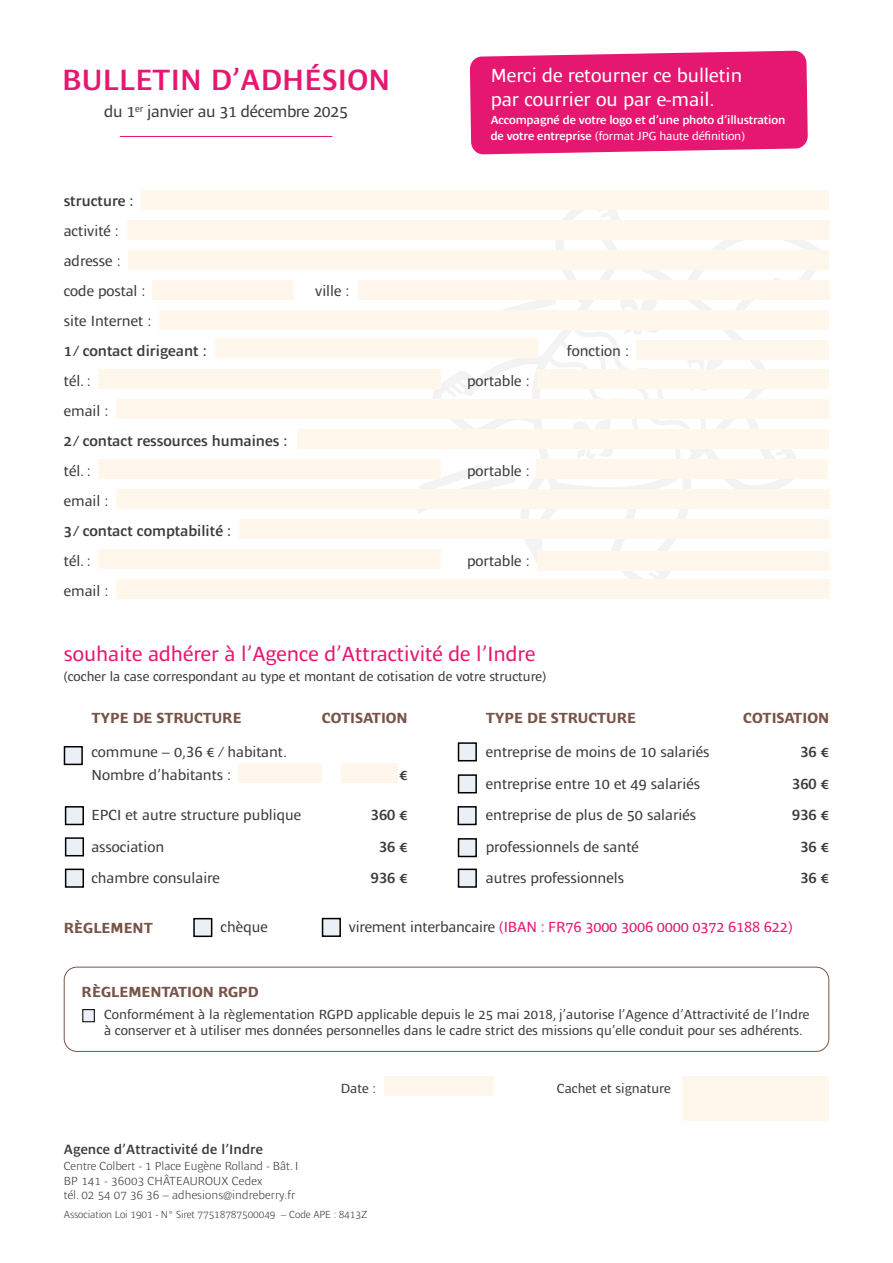
<style>
.page{position:relative;width:893px;height:1263px;background:#fff}
.page>*{position:absolute;margin:0;border:0;box-sizing:border-box;transform-origin:0 0}
.t1{font:600 30px "Ardoise Std";letter-spacing:.01em;color:#e61770}
.t2{font:21px "Ardoise Std";color:#e61770}
.t3{font:19.5px/23.4px "Ardoise Std";color:#fff}
.t4{font:16.5px "Ardoise Std";letter-spacing:-.02em;color:#3c3c3b}
.t5{font:15px/31.5px "Ardoise Std";color:#3c3c3b}
.t6{font:600 15px/31.5px "Ardoise Std";color:#3c3c3b;text-align:center}
.t7{font:700 15px "Ardoise Std";color:#785448}
.t8{font:15px "Ardoise Std";letter-spacing:-.01em;color:#e61770}
.t9{font:600 13.8px "Ardoise Std";letter-spacing:.01em;color:#3c3c3b}
.t10{font:13.5px/16.2px "Ardoise Std";color:#3c3c3b}
.t11{font:300 12px/14.4px "Ardoise Std";color:#3c3c3b}
.t12{font:600 12px/16.2px "Ardoise Std";letter-spacing:-.01em;color:#fff}
.t13{font:300 10.5px "Ardoise Std";letter-spacing:-.01em;color:#3c3c3b}
.s1{font-weight:400}
.s2{color:#3c3c3b}
</style>
<div class="page">
<svg style="left:431px;top:210px;width:391px;height:369px"></svg>
<svg style="left:415px;top:300px;width:315px;height:214px"></svg>
<svg style="left:773px;top:278px;width:16px;height:2px"></svg>
<div style="left:64px;top:967px;width:765px;height:85px;border:1px solid #785448;border-radius:13px"></div>
<div style="left:470px;top:51px;width:338px;height:103px;background:#e61770"></div>
<hr style="left:120px;top:136px;width:212px;height:1px;background:#e61770">
<div style="left:142px;top:191px;width:687px;height:19px;background:#fff7ec"></div>
<div style="left:127px;top:220px;width:702px;height:20px;background:#fff7ec"></div>
<div style="left:128px;top:250px;width:701px;height:20px;background:#fff7ec"></div>
<div style="left:358px;top:280px;width:471px;height:20px;background:#fff7ec"></div>
<div style="left:152px;top:280px;width:142px;height:20px;background:#fff7ec"></div>
<div style="left:159px;top:310px;width:670px;height:19px;background:#fff7ec"></div>
<div style="left:636px;top:340px;width:192px;height:19px;background:#fff7ec"></div>
<div style="left:215px;top:338px;width:322px;height:19px;background:#fff7ec"></div>
<div style="left:99px;top:369px;width:342px;height:19px;background:#fff7ec"></div>
<div style="left:537px;top:369px;width:292px;height:19px;background:#fff7ec"></div>
<div style="left:116px;top:399px;width:713px;height:19px;background:#fff7ec"></div>
<div style="left:297px;top:429px;width:532px;height:19px;background:#fff7ec"></div>
<div style="left:536px;top:459px;width:292px;height:20px;background:#fff7ec"></div>
<div style="left:99px;top:459px;width:342px;height:20px;background:#fff7ec"></div>
<div style="left:116px;top:489px;width:713px;height:19px;background:#fff7ec"></div>
<div style="left:239px;top:519px;width:590px;height:20px;background:#fff7ec"></div>
<div style="left:99px;top:550px;width:342px;height:19px;background:#fff7ec"></div>
<div style="left:537px;top:551px;width:292px;height:19px;background:#fff7ec"></div>
<div style="left:116px;top:579px;width:713px;height:20px;background:#fff7ec"></div>
<div style="left:64px;top:747px;width:18px;height:17px;background:#ebeff7"></div>
<div style="left:64px;top:746px;width:19px;height:19px;border:1px solid #000"></div>
<div style="left:66px;top:807px;width:17px;height:17px;background:#ebeff7"></div>
<div style="left:65px;top:806px;width:19px;height:19px;border:2px solid #000"></div>
<div style="left:66px;top:838px;width:17px;height:18px;background:#ebeff7"></div>
<div style="left:65px;top:837px;width:19px;height:19px;border:1px solid #000"></div>
<div style="left:66px;top:869px;width:17px;height:18px;background:#ebeff7"></div>
<div style="left:65px;top:868px;width:19px;height:20px;border:1px solid #000"></div>
<div style="left:458px;top:743px;width:18px;height:18px;background:#ebeff7"></div>
<div style="left:458px;top:742px;width:19px;height:19px;border:2px solid #000"></div>
<div style="left:458px;top:775px;width:18px;height:18px;background:#ebeff7"></div>
<div style="left:458px;top:774px;width:19px;height:19px;border:2px solid #000"></div>
<div style="left:458px;top:807px;width:18px;height:17px;background:#ebeff7"></div>
<div style="left:458px;top:806px;width:19px;height:19px;border:2px solid #000"></div>
<div style="left:458px;top:839px;width:18px;height:17px;background:#ebeff7"></div>
<div style="left:458px;top:838px;width:19px;height:19px;border:2px solid #000"></div>
<div style="left:194px;top:919px;width:18px;height:17px;background:#ebeff7"></div>
<div style="left:193px;top:918px;width:19px;height:19px;border:2px solid #000"></div>
<div style="left:323px;top:918px;width:17px;height:18px;background:#ebeff7"></div>
<div style="left:322px;top:918px;width:19px;height:19px;border:2px solid #000"></div>
<div style="left:83px;top:1009px;width:11px;height:13px;background:#ebeff7"></div>
<div style="left:82px;top:1009px;width:13px;height:13px;border:1px solid #000"></div>
<div style="left:384px;top:1076px;width:110px;height:20px;background:#fff7ec"></div>
<div style="left:341px;top:763px;width:57px;height:19px;background:#fff7ec"></div>
<div style="left:239px;top:763px;width:83px;height:20px;background:#fff7ec"></div>
<div style="left:458px;top:869px;width:18px;height:18px;background:#ebeff7"></div>
<div style="left:458px;top:868px;width:19px;height:20px;border:2px solid #000"></div>
<div style="left:682px;top:1076px;width:147px;height:44px;background:#fff7ec"></div>
<h1 class="t1" style="left:62px;top:64px;width:330px">BULLETIN D’ADHÉSION</h1>
<p class="t4" style="left:104px;top:105px;width:245px">du 1<sup>er</sup> janvier au 31 décembre 2025</p>
<p class="t6" style="left:64px;top:185px;width:71px">structure :</p>
<p class="t5" style="left:64px;top:217px;width:83px;line-height:30px">activité : adresse : code postal :</p>
<p class="t5" style="left:315px;top:276px;width:36px">ville :</p>
<h3 class="t3" style="left:491px;top:66px;width:253px">Merci de retourner ce bulletin par courrier ou par e-mail.</h3>
<p class="t12" style="left:491px;top:112px;width:296px">Accompagné de votre logo et d’une photo d’illustration de votre entreprise <span class="s1">(format JPG haute définition)</span></p>
<p class="t5" style="left:64px;top:306px;width:89px">site Internet :</p>
<p class="t6" style="left:64px;top:335px;width:145px">1 / contact dirigeant :</p>
<p class="t5" style="left:567px;top:336px;width:64px">fonction :</p>
<p class="t5" style="left:64px;top:366px;width:29px">tél. :</p>
<p class="t5" style="left:467px;top:366px;width:64px">portable :</p>
<p class="t5" style="left:64px;top:396px;width:46px">email :</p>
<p class="t6" style="left:64px;top:425px;width:225px">2 / contact ressources humaines :</p>
<p class="t5" style="left:64px;top:456px;width:29px">tél. :</p>
<p class="t5" style="left:467px;top:456px;width:64px">portable :</p>
<p class="t5" style="left:64px;top:486px;width:46px">email :</p>
<p class="t6" style="left:64px;top:515px;width:169px">3 / contact comptabilité :</p>
<p class="t5" style="left:64px;top:546px;width:29px">tél. :</p>
<p class="t5" style="left:467px;top:546px;width:64px">portable :</p>
<p class="t5" style="left:64px;top:576px;width:46px">email :</p>
<h2 class="t2" style="left:64px;top:645px;width:473px">souhaite adhérer à l’Agence d’Attractivité de l’Indre</h2>
<p class="t10" style="left:64px;top:669px;width:484px">(cocher la case correspondant au type et montant de cotisation de votre structure)</p>
<p class="t7" style="left:91px;top:709px;width:152px">TYPE DE STRUCTURE</p>
<p class="t7" style="left:322px;top:709px;width:87px">COTISATION</p>
<p class="t5" style="left:91px;top:742px;width:197px;line-height:22.5px">commune – 0,36 € / habitant.<br>Nombre d’habitants :</p>
<p class="t5" style="left:91px;top:801px;width:211px">EPCI et autre structure publique association<br>chambre consulaire</p>
<p class="t6" style="left:399px;top:759px;width:10px">€</p>
<p class="t6" style="left:371px;top:799px;width:38px">360 €<br>36 €<br>936 €</p>
<p class="t7" style="left:486px;top:709px;width:152px">TYPE DE STRUCTURE</p>
<p class="t7" style="left:743px;top:709px;width:87px">COTISATION</p>
<p class="t6" style="left:792px;top:736px;width:38px">36 €<br>360 €<br>936 €<br>36 €<br>36 €</p>
<p class="t5" style="left:486px;top:738px;width:225px">entreprise de moins de 10 salariés entreprise entre 10 et 49 salariés entreprise de plus de 50 salariés professionnels de santé<br>autres professionnels</p>
<p class="t7" style="left:64px;top:919px;width:91px">RÈGLEMENT</p>
<p class="t5" style="left:221px;top:912px;width:49px">chèque</p>
<p class="t8" style="left:349px;top:921px;width:445px"><span class="s2">virement interbancaire</span> (IBAN : FR76 3000 3006 0000 0372 6188 622)</p>
<p class="t7" style="left:82px;top:982px;width:178px">RÈGLEMENTATION RGPD</p>
<p class="t10" style="left:104px;top:1007px;width:707px">Conformément à la règlementation RGPD applicable depuis le 25 mai 2018, j’autorise l’Agence d’Attractivité de l’Indre à conserver et à utiliser mes données personnelles dans le cadre strict des missions qu’elle conduit pour ses adhérents.</p>
<p class="t10" style="left:341px;top:1082px;width:37px">Date :</p>
<p class="t10" style="left:557px;top:1082px;width:115px">Cachet et signature</p>
<p class="t9" style="left:64px;top:1142px;width:201px">Agence d’Attractivité de l’Indre</p>
<p class="t11" style="left:64px;top:1159px;width:236px">Centre Colbert - 1 Place Eugène Rolland - Bât. I<br>BP 141 - 36003 CHÂTEAUROUX Cedex<br>tél. 02 54 07 36 36 – adhesions@indreberry.fr</p>
<p class="t13" style="left:64px;top:1208px;width:305px">Association Loi 1901 - N° Siret 77518787500049 – Code APE : 8413Z</p>
</div>
